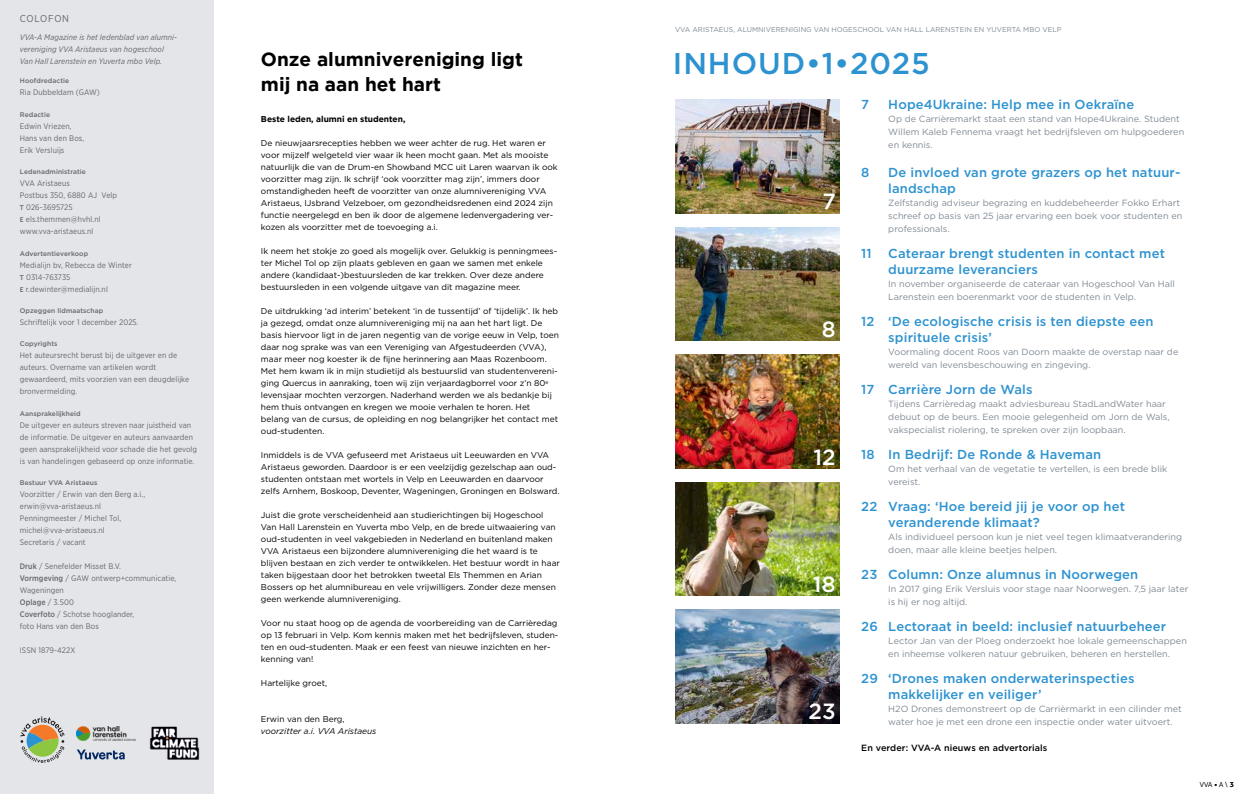
<style>
.page{position:relative;width:1248px;height:794px;background:#fff}
.page>*{position:absolute;margin:0;border:0;box-sizing:border-box;transform-origin:0 0}
.t1{font:500 30px "Gotham";letter-spacing:.03em;color:#2d92d0}
.t2{font:500 22px "Gotham";color:#fff}
.t3{font:700 19px/25px "Gotham";color:#000}
.t4{font:500 13px/16px "Gotham";letter-spacing:.01em;color:#2d92d0}
.t5{font:10px "Gotham Narrow";letter-spacing:.075em;color:#64686a}
.t6{font:9px/13px "Gotham";color:#808a94}
.t7{font:500 9px "Gotham";letter-spacing:.01em;color:#000}
.t8{font:8.4px/12px "Gotham";color:#000}
.t9{font:700 8.4px "Gotham";color:#000}
.t10{font:italic 8.4px "Gotham";color:#000}
.t11{font:8px/12px "Gotham Narrow";letter-spacing:.01em;color:#64686a}
.t12{font:italic 8px/12px "Gotham Narrow";letter-spacing:.01em;color:#64686a}
.t13{font:7px "Gotham";color:#808a94}
.t14{font:7px "Museo Sans 100";color:#000}
.t15{font:500 6.7px "Gotham";letter-spacing:.01em;color:#64686a}
.s1{font-family:"Museo Sans 700";font-size:6.7px}
.s2{font-weight:500}
.s3{font-family:"Museo Sans 500"}
</style>
<div class="page">
<img style="left:675px;top:100px;width:164px;height:113px">
<div style="left:0;top:0;width:214px;height:794px;background:#e3e5e8"></div>
<img style="left:675px;top:609px;width:164px;height:114px">
<img style="left:675px;top:482px;width:164px;height:113px">
<img style="left:675px;top:227px;width:164px;height:114px">
<img style="left:675px;top:355px;width:164px;height:113px">
<img style="left:77px;top:726px;width:59px;height:14px">
<svg style="left:77px;top:749px;width:48px;height:10px"></svg>
<svg style="left:20px;top:716px;width:44px;height:47px"></svg>
<img style="left:149px;top:726px;width:51px;height:34px">
<p class="t5" style="left:20px;top:12px;width:51px">COLOFON</p>
<p class="t12" style="left:20px;top:31px;width:159px">VVA-A Magazine is het ledenblad van alumni&shy;vereniging VVA Aristaeus van hogeschool<br>Van Hall Larenstein en Yuverta mbo Velp.</p>
<p class="t15" style="left:20px;top:76px;width:51px">Hoofdredactie</p>
<p class="t11" style="left:20px;top:86px;width:82px">Ria Dubbeldam (GAW)</p>
<p class="t15" style="left:20px;top:110px;width:32px">Redactie</p>
<p class="t11" style="left:20px;top:120px;width:66px">Edwin Vriezen,<br>Hans van den Bos,<br>Erik Versluijs</p>
<p class="t15" style="left:20px;top:167px;width:68px">Ledenadministratie</p>
<p class="t11" style="left:20px;top:177px;width:99px">VVA Aristaeus<br>Postbus 350, 6880 AJ Velp<br><span class="s1">T</span> 026-3695725<br><span class="s1">E</span> els.themmen@hvhl.nl www.vva-aristaeus.nl</p>
<p class="t15" style="left:20px;top:249px;width:70px">Advertentieverkoop</p>
<p class="t11" style="left:20px;top:258px;width:113px">Medialijn bv, Rebecca de Winter<br><span class="s1">T</span> 0314-763735<br><span class="s1">E</span> r.dewinter@medialijn.nl</p>
<p class="t15" style="left:20px;top:306px;width:85px">Opzeggen lidmaatschap</p>
<p class="t11" style="left:20px;top:316px;width:120px">Schriftelijk voor 1 december 2025.</p>
<p class="t15" style="left:20px;top:339px;width:39px">Copyrights</p>
<p class="t11" style="left:20px;top:349px;width:171px">Het auteursrecht berust bij de uitgever en de auteurs. Overname van artikelen wordt gewaardeerd, mits voorzien van een deugdelijke bronvermelding.</p>
<p class="t15" style="left:20px;top:409px;width:62px">Aansprakelijkheid</p>
<p class="t11" style="left:20px;top:419px;width:179px">De uitgever en auteurs streven naar juistheid van de informatie. De uitgever en auteurs aanvaarden geen aansprakelijkheid voor schade die het gevolg is van handelingen gebaseerd op onze informatie.</p>
<p class="t15" style="left:20px;top:478px;width:79px">Bestuur VVA Aristaeus</p>
<p class="t11" style="left:20px;top:488px;width:127px">Voorzitter / Erwin van den Berg a.i., erwin@vva-aristaeus.nl<br>Penningmeester / Michel Tol, michel@vva-aristaeus.nl<br>Secretaris / vacant</p>
<p class="t11" style="left:20px;top:560px;width:158px"><span class="s2">Druk</span> / Senefelder Misset B.V.<br><span class="s2">Vormgeving</span> / GAW ontwerp+communicatie,<br>Wageningen<br><span class="s2">Oplage</span> / 3.500<br><span class="s2">Coverfoto</span> / Schotse hooglander,<br>foto Hans van den Bos</p>
<p class="t11" style="left:20px;top:644px;width:57px">ISSN 1879-422X</p>
<h3 class="t3" style="left:261px;top:47px;width:263px">Onze alumnivereniging ligt mij na aan het hart</h3>
<p class="t9" style="left:261px;top:114px;width:146px">Beste leden, alumni en studenten,</p>
<p class="t8" style="left:261px;top:137px;width:298px">De nieuwjaarsrecepties hebben we weer achter de rug. Het waren er voor mijzelf welgeteld vier waar ik heen mocht gaan. Met als mooiste natuurlijk die van de Drum-en Showband MCC uit Laren waarvan ik ook voorzitter mag zijn. Ik schrijf ‘ook voorzitter mag zijn’, immers door omstandigheden heeft de voorzitter van onze alumnivereniging VVA Aristaeus, IJsbrand Velzeboer, om gezondheidsredenen eind 2024 zijn functie neergelegd en ben ik door de algemene ledenvergadering ver&shy;kozen als voorzitter met de toevoeging a.i.</p>
<p class="t8" style="left:261px;top:245px;width:298px">Ik neem het stokje zo goed als mogelijk over. Gelukkig is penningmees&shy;ter Michel Tol op zijn plaats gebleven en gaan we samen met enkele andere (kandidaat-)bestuursleden de kar trekken. Over deze andere bestuursleden in een volgende uitgave van dit magazine meer.</p>
<p class="t8" style="left:261px;top:305px;width:299px">De uitdrukking ‘ad interim’ betekent ‘in de tussentijd’ of ‘tijdelijk’. Ik heb ja gezegd, omdat onze alumnivereniging mij na aan het hart ligt. De basis hiervoor ligt in de jaren negentig van de vorige eeuw in Velp, toen daar nog sprake was van een Vereniging van Afgestudeerden (VVA), maar meer nog koester ik de fijne herinnering aan Maas Rozenboom.<br>Met hem kwam ik in mijn studietijd als bestuurslid van studentenvereni&shy;ging Quercus in aanraking, toen wij zijn verjaardagborrel voor z’n 80<sup>e </sup>levensjaar mochten verzorgen. Naderhand werden we als bedankje bij hem thuis ontvangen en kregen we mooie verhalen te horen. Het belang van de cursus, de opleiding en nog belangrijker het contact met oud-studenten.</p>
<p class="t8" style="left:261px;top:449px;width:300px">Inmiddels is de VVA gefuseerd met Aristaeus uit Leeuwarden en VVA Aristaeus geworden. Daardoor is er een veelzijdig gezelschap aan oud&shy;studenten ontstaan met wortels in Velp en Leeuwarden en daarvoor zelfs Arnhem, Boskoop, Deventer, Wageningen, Groningen en Bolsward.</p>
<p class="t8" style="left:261px;top:509px;width:300px">Juist die grote verscheidenheid aan studierichtingen bij Hogeschool Van Hall Larenstein en Yuverta mbo Velp, en de brede uitwaaiering van oud-studenten in veel vakgebieden in Nederland en buitenland maken VVA Aristaeus een bijzondere alumnivereniging die het waard is te blijven bestaan en zich verder te ontwikkelen. Het bestuur wordt in haar taken bijgestaan door het betrokken tweetal Els Themmen en Arian Bossers op het alumnibureau en vele vrijwilligers. Zonder deze mensen geen werkende alumnivereniging.</p>
<p class="t8" style="left:261px;top:617px;width:299px">Voor nu staat hoog op de agenda de voorbereiding van de Carrièredag op 13 februari in Velp. Kom kennis maken met het bedrijfsleven, studen&shy;ten en oud-studenten. Maak er een feest van nieuwe inzichten en her&shy;kenning van!</p>
<p class="t8" style="left:261px;top:677px;width:68px">Hartelijke groet,</p>
<p class="t8" style="left:261px;top:713px;width:85px">Erwin van den Berg,</p>
<p class="t10" style="left:261px;top:726px;width:117px">voorzitter a.i. VVA Aristaeus</p>
<p class="t13" style="left:675px;top:25px;width:388px">VVA ARISTAEUS, ALUMNIVERENIGING VAN HOGESCHOOL VAN HALL LARENSTEIN EN YUVERTA MBO VELP</p>
<h1 class="t1" style="left:673px;top:44px;width:258px">INHOUD•1•2025</h1>
<h3 class="t4" style="left:861px;top:96px;width:9px">7</h3>
<h3 class="t4" style="left:888px;top:96px;width:247px">Hope4Ukraine: Help mee in Oekraïne</h3>
<p class="t6" style="left:888px;top:112px;width:297px">Op de Carrièremarkt staat een stand van Hope4Ukraine. Student<br>Willem Kaleb Fennema vraagt het bedrijfsleven om hulpgoederen en kennis.</p>
<h3 class="t4" style="left:861px;top:164px;width:10px">8</h3>
<h3 class="t4" style="left:888px;top:164px;width:293px">De invloed van grote grazers op het natuur&shy;landschap</h3>
<p class="t6" style="left:888px;top:196px;width:295px">Zelfstandig adviseur begrazing en kuddebeheerder Fokko Erhart schreef op basis van 25 jaar ervaring een boek voor studenten en professionals.</p>
<h3 class="t4" style="left:861px;top:245px;width:12px">11</h3>
<h3 class="t4" style="left:888px;top:245px;width:278px">Cateraar brengt studenten in contact met duurzame leveranciers</h3>
<p class="t6" style="left:888px;top:277px;width:288px">In november organiseerde de cateraar van Hogeschool Van Hall<br>Larenstein een boerenmarkt voor de studenten in Velp.</p>
<h3 class="t4" style="left:888px;top:313px;width:266px;text-indent:-27px">12 ‘De ecologische crisis is ten diepste een spirituele crisis’</h3>
<p class="t6" style="left:888px;top:345px;width:291px">Voormaling docent Roos van Doorn maakte de overstap naar de wereld van levensbeschouwing en zingeving.</p>
<h3 class="t4" style="left:861px;top:381px;width:173px">17 Carrière Jorn de Wals</h3>
<p class="t6" style="left:888px;top:397px;width:283px">Tijdens Carrièredag maakt adviesbureau StadLandWater haar debuut op de beurs. Een mooie gelegenheid om Jorn de Wals, vakspecialist riolering, te spreken over zijn loopbaan.</p>
<h3 class="t4" style="left:861px;top:446px;width:241px">18 In Bedrijf: De Ronde &amp; Haveman</h3>
<p class="t6" style="left:888px;top:462px;width:280px">Om het verhaal van de vegetatie te vertellen, is een brede blik vereist.</p>
<h3 class="t4" style="left:888px;top:498px;width:238px;text-indent:-27px">22 Vraag: ‘Hoe bereid jij je voor op het veranderende klimaat?</h3>
<p class="t6" style="left:888px;top:530px;width:295px">Als individueel persoon kun je niet veel tegen klimaatverandering doen, maar alle kleine beetjes helpen.</p>
<h3 class="t4" style="left:861px;top:566px;width:278px">23 Column: Onze alumnus in Noorwegen</h3>
<p class="t6" style="left:888px;top:582px;width:301px">In 2017 ging Erik Versluis voor stage naar Noorwegen. 7,5 jaar later is hij er nog altijd.</p>
<h3 class="t4" style="left:861px;top:618px;width:306px">26 Lectoraat in beeld: inclusief natuurbeheer</h3>
<p class="t6" style="left:888px;top:634px;width:300px">Lector Jan van der Ploeg onderzoekt hoe lokale gemeenschappen en inheemse volkeren natuur gebruiken, beheren en herstellen.</p>
<h3 class="t4" style="left:888px;top:670px;width:248px;text-indent:-27px">29 ‘Drones maken onderwaterinspecties makkelijker en veiliger’</h3>
<p class="t6" style="left:888px;top:702px;width:295px">H2O Drones demonstreert op de Carrièrmarkt in een cilinder met water hoe je met een drone een inspectie onder water uitvoert.</p>
<p class="t7" style="left:861px;top:742px;width:188px">En verder: VVA-A nieuws en advertorials</p>
<h2 class="t2" style="left:822px;top:186px;width:15px">7</h2>
<h2 class="t2" style="left:821px;top:314px;width:15px">8</h2>
<h2 class="t2" style="left:813px;top:442px;width:24px">12</h2>
<h2 class="t2" style="left:812px;top:570px;width:24px">18</h2>
<h2 class="t2" style="left:808px;top:696px;width:29px">23</h2>
<p class="t14" style="left:1199px;top:780px;width:35px">VVA • A \ <span class="s3">3</span></p>
</div>
